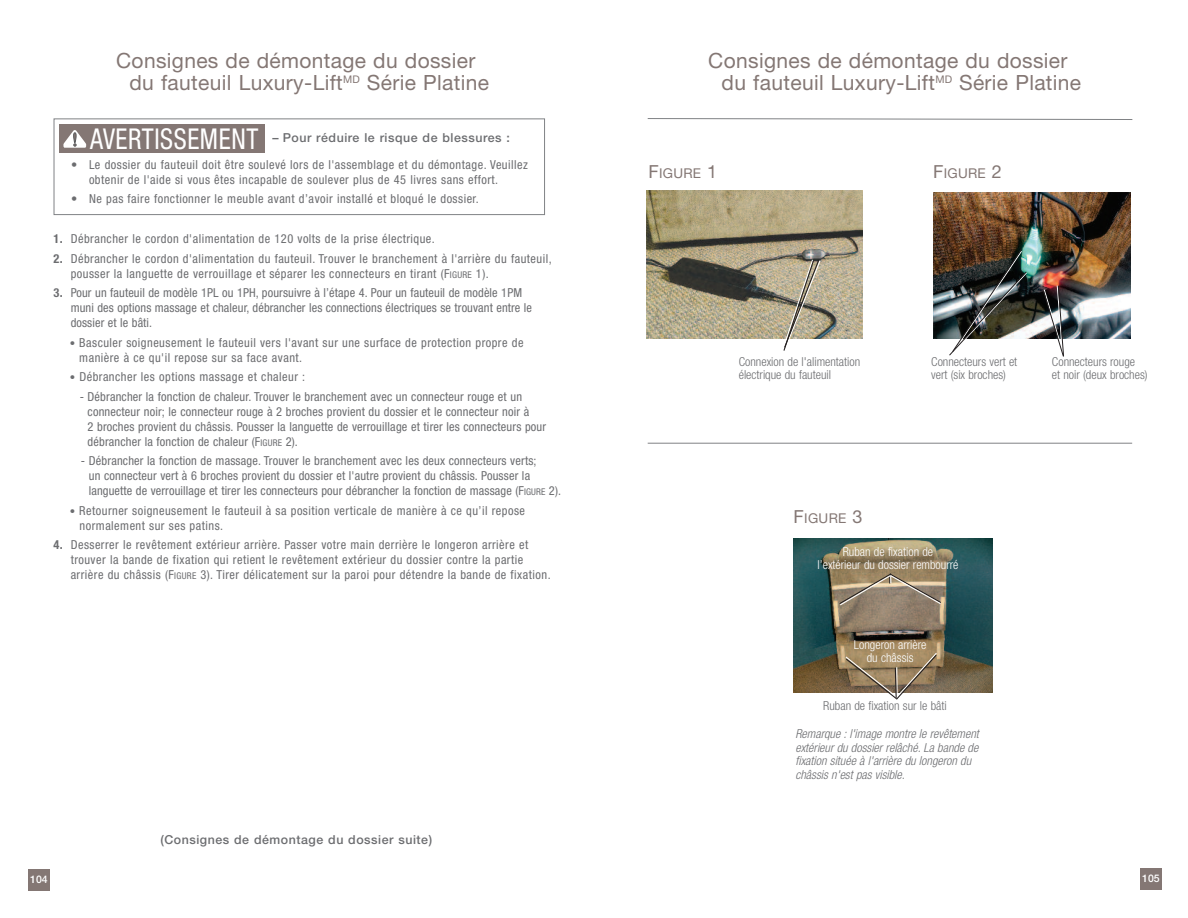
<style>
.page{position:relative;width:1188px;height:918px;background:#fff}
.page>*{position:absolute;margin:0;border:0;box-sizing:border-box;transform-origin:0 0}
.t1{font:condensed 28.8px "Helvetica Neue";letter-spacing:.025em;color:#fff;scale:.9 1}
.t2{font:21px/22.5px "Helvetica Neue";letter-spacing:.015em;color:#847774}
.t3{font:13.5px "Helvetica Neue";letter-spacing:.02em;color:#847774}
.t4{font:condensed 12.3px/15px "Helvetica Neue";letter-spacing:.04em;color:#6c6d70}
.t5{font:condensed 12.3px/15px "Helvetica Neue";letter-spacing:.015em;color:#6c6d70}
.t6{font:condensed 12.3px/15px "Helvetica Neue";letter-spacing:.01em;color:#6c6d70}
.t7{font:300 condensed 12.3px/13.5px "Helvetica Neue";color:#6c6d70}
.t8{font:italic 300 condensed 12.3px/13.5px "Helvetica Neue";color:#6c6d70}
.t9{font:300 condensed 12.3px/13.5px "Helvetica Neue";color:#fff;text-align:center}
.t10{font:500 12.3px "Helvetica Neue";letter-spacing:.045em;color:#6c6d70}
.t11{font:500 10.5px "Helvetica Neue";color:#fff}
.s1{font-weight:700}
.s2{font-size:9.3px}
.s3{font-size:10.8px}
.s4{font-size:18px}
</style>
<div class="page">
<div style="left:54px;top:118px;width:491px;height:97px;border:1px solid #808285"></div>
<img style="left:934px;top:192px;width:197px;height:147px">
<svg style="left:1042px;top:285px;width:22px;height:72px"></svg>
<img style="left:941px;top:248px;width:87px;height:108px">
<img style="left:647px;top:191px;width:216px;height:148px">
<svg style="left:782px;top:258px;width:39px;height:93px"></svg>
<hr style="left:648px;top:443px;width:484px;height:1px;background:#808285">
<img style="left:793px;top:539px;width:200px;height:154px">
<svg style="left:844px;top:652px;width:94px;height:48px"></svg>
<svg style="left:838px;top:572px;width:104px;height:34px"></svg>
<svg style="left:647px;top:118px;width:486px;height:2px"></svg>
<div style="left:59px;top:124px;width:206px;height:29px;background:#847774"></div>
<svg style="left:63px;top:130px;width:23px;height:18px"></svg>
<div style="left:1140px;top:868px;width:22px;height:22px;background:#847774"></div>
<div style="left:28px;top:869px;width:22px;height:22px;background:#847774"></div>
<h2 class="t2" style="left:129px;top:51px;width:361px;text-indent:-13px">Consignes de démontage du dossier du fauteuil Luxury-Lift<sup>MD</sup> Série Platine</h2>
<p class="t10" style="left:273px;top:133px;width:239px">– Pour réduire le risque de blessures :</p>
<p class="t4" style="left:89px;top:158px;width:440px;text-indent:-18px">• Le dossier du fauteuil doit être soulevé lors de l'assemblage et du démontage. Veuillez obtenir de l'aide si vous êtes incapable de soulever plus de 45 livres sans effort.</p>
<p class="t4" style="left:71px;top:192px;width:409px">• Ne pas faire fonctionner le meuble avant d’avoir installé et bloqué le dossier.</p>
<p class="t4" style="left:53px;top:232px;width:383px"><span class="s1">1.</span> Débrancher le cordon d'alimentation de 120 volts de la prise électrique.</p>
<p class="t4" style="left:71px;top:252px;width:483px;text-indent:-17px"><span class="s1">2.</span> Débrancher le cordon d'alimentation du fauteuil. Trouver le branchement à l'arrière du fauteuil, pousser la languette de verrouillage et séparer les connecteurs en tirant (F<span class="s2">IGURE</span> 1).</p>
<p class="t6" style="left:71px;top:286px;width:463px;text-indent:-17px"><span class="s1">3.</span> Pour un fauteuil de modèle 1PL ou 1PH, poursuivre à l’étape 4. Pour un fauteuil de modèle 1PM muni des options massage et chaleur, débrancher les connections électriques se trouvant entre le dossier et le bâti.</p>
<p class="t4" style="left:79px;top:336px;width:446px;text-indent:-10px"><span class="s3">•</span> Basculer soigneusement le fauteuil vers l'avant sur une surface de protection propre de manière à ce qu'il repose sur sa face avant.</p>
<p class="t4" style="left:70px;top:370px;width:237px"><span class="s3">•</span> Débrancher les options massage et chaleur :</p>
<p class="t5" style="left:88px;top:390px;width:460px;text-indent:-8px">- Débrancher la fonction de chaleur. Trouver le branchement avec un connecteur rouge et un connecteur noir; le connecteur rouge à 2 broches provient du dossier et le connecteur noir à<br>2 broches provient du châssis. Pousser la languette de verrouillage et tirer les connecteurs pour débrancher la fonction de chaleur (F<span class="s2">IGURE</span> 2).</p>
<p class="t5" style="left:89px;top:454px;width:474px;text-indent:-8px">- Débrancher la fonction de massage. Trouver le branchement avec les deux connecteurs verts;<br>un connecteur vert à 6 broches provient du dossier et l'autre provient du châssis. Pousser la languette de verrouillage et tirer les connecteurs pour débrancher la fonction de massage (F<span class="s2">IGURE</span> 2).</p>
<p class="t4" style="left:80px;top:504px;width:447px;text-indent:-10px"><span class="s3">•</span> Retourner soigneusement le fauteuil à sa position verticale de manière à ce qu’il repose normalement sur ses patins.</p>
<p class="t4" style="left:71px;top:538px;width:482px;text-indent:-17px"><span class="s1">4.</span> Desserrer le revêtement extérieur arrière. Passer votre main derrière le longeron arrière et trouver la bande de fixation qui retient le revêtement extérieur du dossier contre la partie arrière du châssis (F<span class="s2">IGURE</span> 3). Tirer délicatement sur la paroi pour détendre la bande de fixation.</p>
<h1 class="t1" style="left:90px;top:128px;width:189px">AVERTISSEMENT</h1>
<p class="t10" style="left:160px;top:836px;width:273px">(Consignes de démontage du dossier suite)</p>
<h2 class="t2" style="left:722px;top:51px;width:361px;text-indent:-13px">Consignes de démontage du dossier du fauteuil Luxury-Lift<sup>MD</sup> Série Platine</h2>
<p class="t3" style="left:648px;top:168px;width:70px"><span class="s4">F</span>IGURE <span class="s4">1</span></p>
<p class="t3" style="left:933px;top:168px;width:70px"><span class="s4">F</span>IGURE <span class="s4">2</span></p>
<p class="t7" style="left:739px;top:356px;width:123px">Connexion de l'alimentation électrique du fauteuil</p>
<p class="t3" style="left:794px;top:513px;width:70px"><span class="s4">F</span>IGURE <span class="s4">3</span></p>
<p class="t7" style="left:931px;top:356px;width:88px">Connecteurs vert et vert (six broches)</p>
<p class="t7" style="left:1052px;top:356px;width:97px">Connecteurs rouge<br>et noir (deux broches)</p>
<p class="t9" style="left:817px;top:546px;width:143px">Ruban de fixation de<br>l’extérieur du dossier rembourré</p>
<p class="t9" style="left:854px;top:639px;width:74px">Longeron arrière du châssis</p>
<p class="t7" style="left:823px;top:700px;width:125px">Ruban de fixation sur le bâti</p>
<p class="t8" style="left:795px;top:728px;width:185px">Remarque : l'image montre le revêtement extérieur du dossier relâché. La bande de fixation située à l'arrière du longeron du châssis n'est pas visible.</p>
<p class="t11" style="left:30px;top:876px;width:19px">104</p>
<p class="t11" style="left:1142px;top:875px;width:19px">105</p>
</div>
